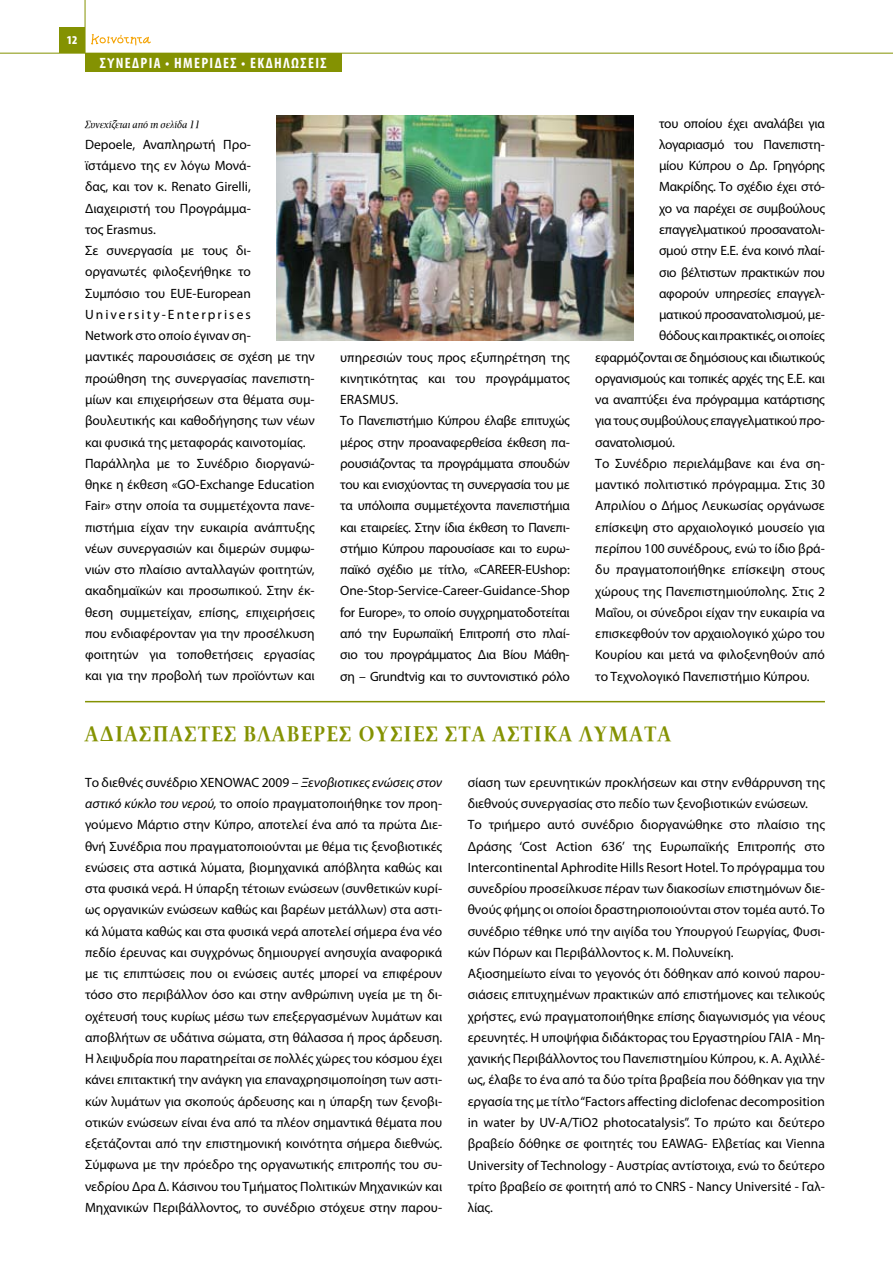
<style>
.page{position:relative;width:893px;height:1263px;background:#fff}
.page>*{position:absolute;margin:0;border:0;box-sizing:border-box;transform-origin:0 0}
.t1{font:700 21px "PF Document";letter-spacing:.07em;color:#849202}
.t2{font:700 condensed 15px "Myriad Pro";letter-spacing:.09em;color:#fff}
.t3{font:13.5px/21.3px "Myriad Pro";color:#000}
.t4{font:13.5px/21.3px "Myriad Pro";letter-spacing:-.02em;color:#000}
.t5{font:900 condensed 12px "Myriad Pro";color:#fff}
.t6{font:italic 10.5px "PF Document";color:#000}
.s1{font-style:italic}
</style>
<div class="page">
<hr style="left:0;top:53px;width:893px;height:1px;background:#849202">
<hr style="left:85px;top:0;width:1px;height:53px;background:#849202">
<div style="left:60px;top:27px;width:25px;height:26px;background:#849202"></div>
<svg style="left:91px;top:34px;width:60px;height:11px"></svg>
<img style="left:276px;top:116px;width:358px;height:224px">
<div style="left:85px;top:53px;width:257px;height:18px;background:#849202"></div>
<hr style="left:85px;top:701px;width:740px;height:1px;background:#849202">
<p class="t5" style="left:67px;top:33px;width:12px">12</p>
<p class="t2" style="left:100px;top:53px;width:228px">ΣΥΝΕΔΡΙΑ • ΗΜΕΡΙΔΕΣ • ΕΚΔΗΛΩΣΕΙΣ</p>
<p class="t6" style="left:85px;top:118px;width:117px">Συνεχίζεται από τη σελίδα 11</p>
<p class="t3" style="left:85px;top:133px;width:231px">Depoele, Αναπληρωτή Προ-<br>ϊστάμενο της εν λόγω Μονά-<br>δας, και τον κ. Renato Girelli, Διαχειριστή του Προγράμμα-<br>τος Erasmus.<br>Σε συνεργασία με τους δι&shy;οργανωτές φιλοξενήθηκε το<br>Συμπόσιο του EUE-European University-Enterprises<br>Network στο οποίο έγιναν ση-<br>μαντικές παρουσιάσεις σε σχέση με την προώθηση της συνεργασίας πανεπιστη&shy;μίων και επιχειρήσεων στα θέματα συμ&shy;βουλευτικής και καθοδήγησης των νέων και φυσικά της μεταφοράς καινοτομίας.<br>Παράλληλα με το Συνέδριο διοργανώ&shy;θηκε η έκθεση «GO-Exchange Education Fair» στην οποία τα συμμετέχοντα πανε&shy;πιστήμια είχαν την ευκαιρία ανάπτυξης νέων συνεργασιών και διμερών συμφω&shy;νιών στο πλαίσιο ανταλλαγών φοιτητών, ακαδημαϊκών και προσωπικού. Στην έκ&shy;θεση συμμετείχαν, επίσης, επιχειρήσεις που ενδιαφέρονταν για την προσέλκυση φοιτητών για τοποθετήσεις εργασίας και για την προβολή των προϊόντων και</p>
<p class="t4" style="left:340px;top:346px;width:231px">υπηρεσιών τους προς εξυπηρέτηση της κινητικότητας και του προγράμματος ERASMUS.<br>Το Πανεπιστήμιο Κύπρου έλαβε επιτυχώς μέρος στην προαναφερθείσα έκθεση πα&shy;ρουσιάζοντας τα προγράμματα σπουδών του και ενισχύοντας τη συνεργασία του με τα υπόλοιπα συμμετέχοντα πανεπιστήμια και εταιρείες. Στην ίδια έκθεση το Πανεπι&shy;στήμιο Κύπρου παρουσίασε και το ευρω&shy;παϊκό σχέδιο με τίτλο, «CAREER-EUshop:<br>One-Stop-Service-Career-Guidance-Shop for Europe», το οποίο συγχρηματοδοτείται από την Ευρωπαϊκή Επιτροπή στο πλαί&shy;σιο του προγράμματος Δια Βίου Μάθη&shy;ση – Grundtvig και το συντονιστικό ρόλο</p>
<p class="t4" style="left:659px;top:112px;width:167px">του οποίου έχει αναλάβει για</p>
<p class="t4" style="left:659px;top:134px;width:167px">λογαριασμό του Πανεπιστη-</p>
<p class="t4" style="left:659px;top:155px;width:167px">μίου Κύπρου ο Δρ. Γρηγόρης</p>
<p class="t4" style="left:659px;top:176px;width:167px">Μακρίδης. Το σχέδιο έχει στό-</p>
<p class="t4" style="left:659px;top:197px;width:167px">χο να παρέχει σε συμβούλους</p>
<p class="t4" style="left:659px;top:219px;width:167px">επαγγελματικού προσανατολι-</p>
<p class="t4" style="left:659px;top:240px;width:167px">σμού στην Ε.Ε. ένα κοινό πλαί-</p>
<p class="t4" style="left:659px;top:261px;width:167px">σιο βέλτιστων πρακτικών που</p>
<p class="t4" style="left:659px;top:282px;width:167px">αφορούν υπηρεσίες επαγγελ-</p>
<p class="t4" style="left:659px;top:304px;width:167px">ματικού προσανατολισμού, με-</p>
<p class="t4" style="left:659px;top:325px;width:167px">θόδους και πρακτικές, οι οποίες</p>
<p class="t4" style="left:595px;top:346px;width:231px">εφαρμόζονται σε δημόσιους και ιδιωτικούς</p>
<p class="t4" style="left:595px;top:367px;width:231px">οργανισμούς και τοπικές αρχές της Ε.Ε. και</p>
<p class="t4" style="left:595px;top:389px;width:231px">να αναπτύξει ένα πρόγραμμα κατάρτισης</p>
<p class="t4" style="left:595px;top:410px;width:231px">για τους συμβούλους επαγγελματικού προ-</p>
<p class="t4" style="left:595px;top:431px;width:81px">σανατολισμού.</p>
<p class="t3" style="left:595px;top:452px;width:231px">Το Συνέδριο περιελάμβανε και ένα ση-</p>
<p class="t3" style="left:595px;top:474px;width:231px">μαντικό πολιτιστικό πρόγραμμα. Στις 30</p>
<p class="t3" style="left:595px;top:495px;width:231px">Απριλίου ο Δήμος Λευκωσίας οργάνωσε</p>
<p class="t3" style="left:595px;top:516px;width:231px">επίσκεψη στο αρχαιολογικό μουσείο για</p>
<p class="t3" style="left:595px;top:538px;width:231px">περίπου 100 συνέδρους, ενώ το ίδιο βρά-</p>
<p class="t3" style="left:595px;top:559px;width:231px">δυ πραγματοποιήθηκε επίσκεψη στους</p>
<p class="t3" style="left:595px;top:580px;width:231px">χώρους της Πανεπιστημιούπολης. Στις 2</p>
<p class="t3" style="left:595px;top:601px;width:231px">Μαΐου, οι σύνεδροι είχαν την ευκαιρία να</p>
<p class="t3" style="left:595px;top:623px;width:231px">επισκεφθούν τον αρχαιολογικό χώρο του</p>
<p class="t3" style="left:595px;top:644px;width:231px">Κουρίου και μετά να φιλοξενηθούν από</p>
<p class="t3" style="left:595px;top:665px;width:216px">το Τεχνολογικό Πανεπιστήμιο Κύπρου.</p>
<h1 class="t1" style="left:85px;top:722px;width:587px">ΑΔΙΑΣΠΑΣΤΕΣ ΒΛΑΒΕΡΕΣ ΟΥΣΙΕΣ ΣΤΑ ΑΣΤΙΚΑ ΛΥΜΑΤΑ</h1>
<p class="t3" style="left:85px;top:771px;width:359px;text-align:justify">Το διεθνές συνέδριο XENOWAC 2009 – <span class="s1">Ξενοβιοτικες ενώσεις στον αστικό κύκλο του νερού,</span> το οποίο πραγματοποιήθηκε τον προη&shy;γούμενο Μάρτιο στην Κύπρο, αποτελεί ένα από τα πρώτα Διε&shy;θνή Συνέδρια που πραγματοποιούνται με θέμα τις ξενοβιοτικές ενώσεις στα αστικά λύματα, βιομηχανικά απόβλητα καθώς και στα φυσικά νερά. Η ύπαρξη τέτοιων ενώσεων (συνθετικών κυρί&shy;ως οργανικών ενώσεων καθώς και βαρέων μετάλλων) στα αστι&shy;κά λύματα καθώς και στα φυσικά νερά αποτελεί σήμερα ένα νέο πεδίο έρευνας και συγχρόνως δημιουργεί ανησυχία αναφορικά με τις επιπτώσεις που οι ενώσεις αυτές μπορεί να επιφέρουν τόσο στο περιβάλλον όσο και στην ανθρώπινη υγεία με τη δι&shy;οχέτευσή τους κυρίως μέσω των επεξεργασμένων λυμάτων και αποβλήτων σε υδάτινα σώματα, στη θάλασσα ή προς άρδευση.<br>H λειψυδρία που παρατηρείται σε πολλές χώρες του κόσμου έχει κάνει επιτακτική την ανάγκη για επαναχρησιμοποίηση των αστι&shy;κών λυμάτων για σκοπούς άρδευσης και η ύπαρξη των ξενοβι&shy;οτικών ενώσεων είναι ένα από τα πλέον σημαντικά θέματα που εξετάζονται από την επιστημονική κοινότητα σήμερα διεθνώς.<br>Σύμφωνα με την πρόεδρο της οργανωτικής επιτροπής του συ&shy;νεδρίου Δρα Δ. Κάσινου του Tμήματος Πολιτικών Μηχανικών και Μηχανικών Περιβάλλοντος, το συνέδριο στόχευε στην παρου-</p>
<p class="t3" style="left:468px;top:771px;width:359px">σίαση των ερευνητικών προκλήσεων και στην ενθάρρυνση της διεθνούς συνεργασίας στο πεδίο των ξενοβιοτικών ενώσεων.<br>Το τριήμερο αυτό συνέδριο διοργανώθηκε στο πλαίσιο της Δράσης ‘Cost Action 636’ της Ευρωπαϊκής Επιτροπής στο Intercontinental Aphrodite Hills Resort Hotel. Το πρόγραμμα του συνεδρίου προσείλκυσε πέραν των διακοσίων επιστημόνων διε&shy;θνούς φήμης οι οποίοι δραστηριοποιούνται στον τομέα αυτό. Το συνέδριο τέθηκε υπό την αιγίδα του Υπουργού Γεωργίας, Φυσι&shy;κών Πόρων και Περιβάλλοντος κ. Μ. Πολυνείκη.<br>Αξιοσημείωτο είναι το γεγονός ότι δόθηκαν από κοινού παρου&shy;σιάσεις επιτυχημένων πρακτικών από επιστήμονες και τελικούς χρήστες, ενώ πραγματοποιήθηκε επίσης διαγωνισμός για νέους ερευνητές. Η υποψήφια διδάκτορας του Εργαστηρίου ΓΑΙΑ - Μη&shy;χανικής Περιβάλλοντος του Πανεπιστημίου Κύπρου, κ. Α. Αχιλλέ&shy;ως, έλαβε το ένα από τα δύο τρίτα βραβεία που δόθηκαν για την εργασία της με τίτλο “Factors affecting diclofenac decomposition in water by UV-A/TiO2 photocatalysis”. Το πρώτο και δεύτερο βραβείο δόθηκε σε φοιτητές του EAWAG- Ελβετίας και Vienna University of Technology - Αυστρίας αντίστοιχα, ενώ το δεύτερο τρίτο βραβείο σε φοιτητή από το CNRS - Nancy Université - Γαλ&shy;λίας.</p>
</div>
